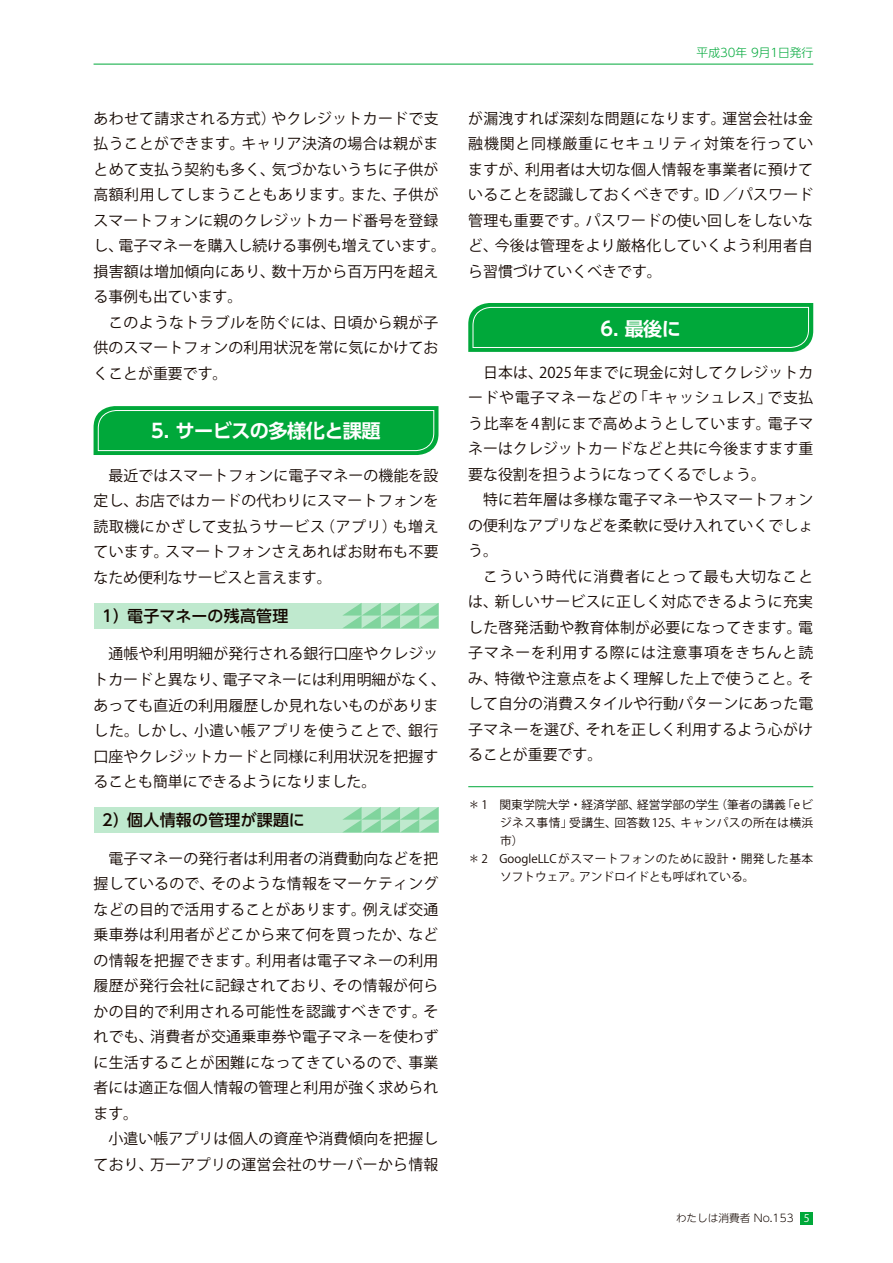
<style>
.page{position:relative;width:893px;height:1263px;background:#fff}
.page>*{position:absolute;margin:0;border:0;box-sizing:border-box;transform-origin:0 0}
.t1{font:700 19.2px "UD Shin Go Pr 6 N De";letter-spacing:-.03em;color:#fff}
.t2{font:500 15.9px "UD Shin Go Pr 6 N";letter-spacing:.015em;color:#140700}
.t3{font:14.85px/25.5px "Koz Go Pr 6 N";letter-spacing:.01em;color:#140700;text-align:justify}
.t4{font:11.7px "Koz Go Pr 6 N";color:#140700}
.t5{font:11.7px "Koz Go Pr 6 N";letter-spacing:.045em;color:#140700}
.t6{font:11.7px "Koz Go Pr 6 N";letter-spacing:.035em;color:#140700}
.t7{font:300 11.7px "UD Shin Go Pr 6 N";color:#00a83a}
.t8{font:300 10.65px "UD Shin Go NT Pr 6 N";color:#140700}
.s1{font-family:"Koz Go Pr 6 N";font-weight:400;color:#fff}
</style>
<div class="page">
<div style="left:800px;top:1212px;width:13px;height:13px;background:#00a83a"></div>
<hr style="left:94px;top:64px;width:719px;height:1px;background:#00a83a">
<div style="left:94px;top:807px;width:344px;height:25px;background:#bfe9ce"></div>
<svg style="left:343px;top:807px;width:95px;height:25px"></svg>
<div style="left:94px;top:603px;width:344px;height:25px;background:#bfe9ce"></div>
<svg style="left:343px;top:603px;width:95px;height:25px"></svg>
<svg style="left:468px;top:303px;width:345px;height:49px;background:#0eac45"></svg>
<svg style="left:94px;top:406px;width:344px;height:49px;background:#0fad45"></svg>
<hr style="left:468px;top:786px;width:345px;height:1px;background:#00a83a">
<p class="t3" style="left:94px;top:106px;width:354px;text-align:left">あわせて請求される方式）やクレジットカードで支払うことができます。キャリア決済の場合は親がまとめて支払う契約も多く、気づかないうちに子供が高額利用してしまうこともあります。また、子供がスマートフォンに親のクレジットカード番号を登録し、電子マネーを購入し続ける事例も増えています。損害額は増加傾向にあり、数十万から百万円を超える事例も出ています。</p>
<p class="t3" style="left:94px;top:310px;width:346px;text-indent:15px">このようなトラブルを防ぐには、日頃から親が子供のスマートフォンの利用状況を常に気にかけておくことが重要です。</p>
<p class="t1" style="left:151px;top:415px;width:231px">5. サービスの多様化と課題</p>
<p class="t3" style="left:94px;top:463px;width:347px;text-indent:15px">最近ではスマートフォンに電子マネーの機能を設定し、お店ではカードの代わりにスマートフォンを読取機にかざして支払うサービス（アプリ）も増えています。スマートフォンさえあればお財布も不要なため便利なサービスと言えます。</p>
<p class="t2" style="left:102px;top:603px;width:188px">1）電子マネーの残高管理</p>
<p class="t3" style="left:94px;top:642px;width:354px;text-align:left;text-indent:15px">通帳や利用明細が発行される銀行口座やクレジットカードと異なり、電子マネーには利用明細がなく、あっても直近の利用履歴しか見れないものがありました。しかし、小遣い帳アプリを使うことで、銀行口座やクレジットカードと同様に利用状況を把握することも簡単にできるようになりました。</p>
<p class="t2" style="left:102px;top:807px;width:204px">2）個人情報の管理が課題に</p>
<p class="t3" style="left:94px;top:846px;width:346px;text-indent:15px">電子マネーの発行者は利用者の消費動向などを把握しているので、そのような情報をマーケティングなどの目的で活用することがあります。例えば交通乗車券は利用者がどこから来て何を買ったか、などの情報を把握できます。利用者は電子マネーの利用履歴が発行会社に記録されており、その情報が何らかの目的で利用される可能性を認識すべきです。それでも、消費者が交通乗車券や電子マネーを使わずに生活することが困難になってきているので、事業者には適正な個人情報の管理と利用が強く求められます。</p>
<p class="t3" style="left:94px;top:1126px;width:346px;text-align:right">小遣い帳アプリは個人の資産や消費傾向を把握しており、万一アプリの運営会社のサーバーから情報</p>
<p class="t7" style="left:697px;top:43px;width:118px">平成30年 9月1日発行</p>
<p class="t3" style="left:468px;top:106px;width:346px">が漏洩すれば深刻な問題になります。運営会社は金融機関と同様厳重にセキュリティ対策を行っていますが、利用者は大切な個人情報を事業者に預けていることを認識しておくべきです。ID ／パスワード管理も重要です。パスワードの使い回しをしないなど、今後は管理をより厳格化していくよう利用者自ら習慣づけていくべきです。</p>
<p class="t1" style="left:600px;top:313px;width:82px">6. 最後に</p>
<p class="t3" style="left:468px;top:360px;width:347px;text-indent:15px">日本は、2025 年までに現金に対してクレジットカードや電子マネーなどの「キャッシュレス」で支払う比率を4割にまで高めようとしています。電子マネーはクレジットカードなどと共に今後ますます重要な役割を担うようになってくるでしょう。</p>
<p class="t3" style="left:468px;top:487px;width:346px;text-indent:15px">特に若年層は多様な電子マネーやスマートフォンの便利なアプリなどを柔軟に受け入れていくでしょう。</p>
<p class="t3" style="left:468px;top:564px;width:347px;text-indent:15px">こういう時代に消費者にとって最も大切なことは、新しいサービスに正しく対応できるように充実した啓発活動や教育体制が必要になってきます。電子マネーを利用する際には注意事項をきちんと読み、特徴や注意点をよく理解した上で使うこと。そして自分の消費スタイルや行動パターンにあった電子マネーを選び、それを正しく利用するよう心がけることが重要です。</p>
<p class="t4" style="left:468px;top:798px;width:346px">＊ 1　関東学院大学・経済学部、経営学部の学生（筆者の講義「e ビ</p>
<p class="t6" style="left:500px;top:816px;width:315px">ジネス事情」受講生、回答数125、キャンパスの所在は横浜</p>
<p class="t4" style="left:500px;top:834px;width:25px">市）</p>
<p class="t5" style="left:468px;top:852px;width:347px">＊2　GoogleLLCがスマートフォンのために設計・開発した基本</p>
<p class="t4" style="left:500px;top:870px;width:256px">ソフトウェア。アンドロイドとも呼ばれている。</p>
<p class="t8" style="left:676px;top:1210px;width:135px">わたしは消費者 No.153 <span class="s1">5</span></p>
</div>
